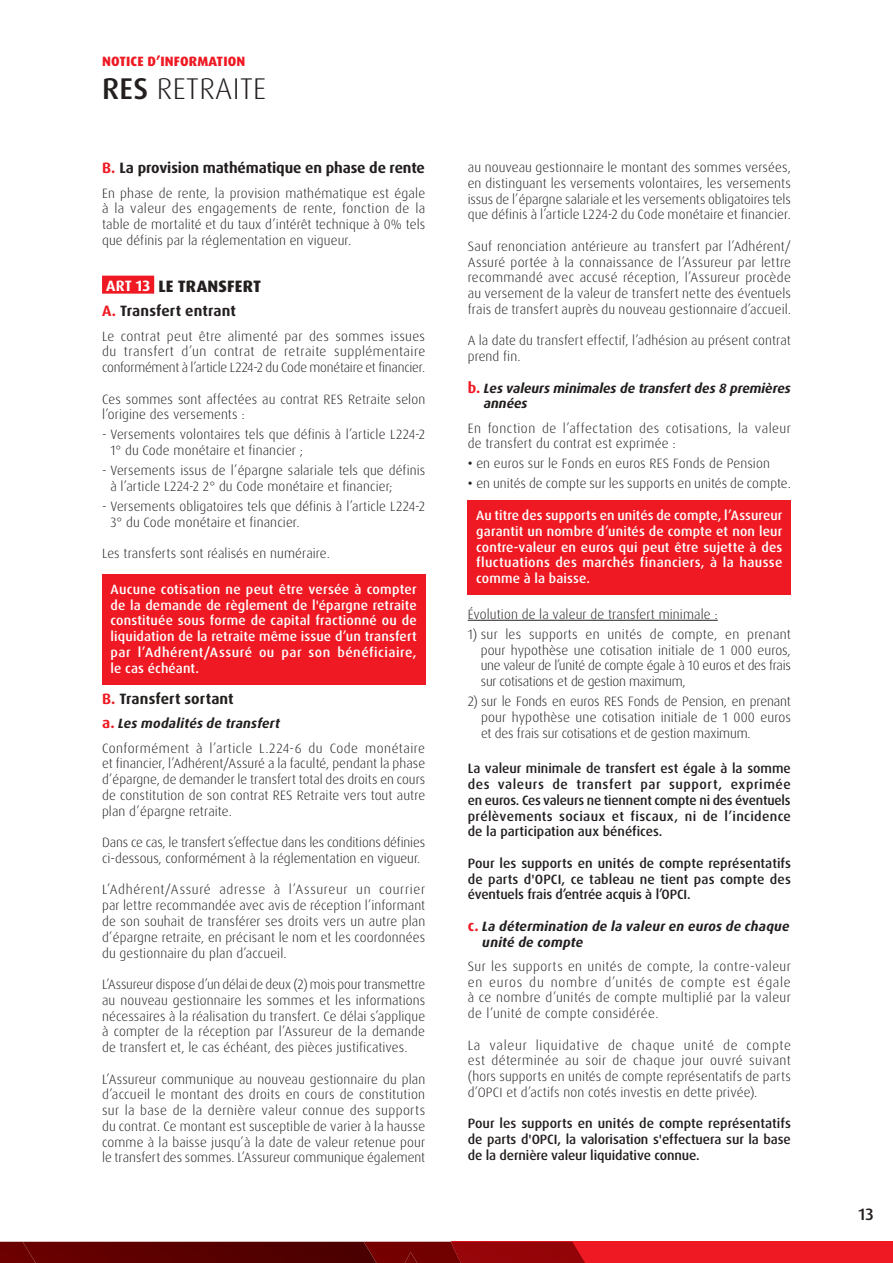
<style>
.page{position:relative;width:893px;height:1263px;background:#fff}
.page>*{position:absolute;margin:0;border:0;box-sizing:border-box;transform-origin:0 0}
.t1{font:300 30px "Dax OT";letter-spacing:.01em;color:#241f1f}
.t2{font:800 16.5px "Dax OT";letter-spacing:.005em;color:#241f1f}
.t3{font:500 16.5px "Dax OT";color:#241f1f}
.t4{font:700 15px "Dax OT";letter-spacing:-.005em;color:#241f1f}
.t5{font:300 13.5px/15.8px "Dax OT";letter-spacing:.005em;color:#241f1f;text-align:justify}
.t6{font:500 13.5px/15.8px "Dax OT";letter-spacing:-.005em;color:#241f1f;text-align:justify}
.t7{font:500 13.5px/15.8px "Dax OT";letter-spacing:.025em;color:#fff;text-align:justify}
.t8{font:italic 700 13.5px/15.8px "Dax OT";color:#241f1f}
.t9{font:300 13.5px/15.8px "Dax OT";letter-spacing:.025em;color:#241f1f}
.t10{font:300 13.5px/24.3px "Dax OT";letter-spacing:.035em;color:#241f1f}
.t11{font:800 13.5px "Dax OT";letter-spacing:.01em;color:#ef1923}
.s1{font-weight:500}
.s2{color:#ef1923}
.s3{font-weight:700;font-size:15px;color:#fff}
.s4{font-weight:700;font-size:15px;color:#ef1923}
.s5{font-weight:700;font-style:italic}
.s6{font-style:normal;font-size:15px;color:#ef1923}
</style>
<div class="page">
<svg style="left:121px;top:1242px;width:772px;height:21px;background:#a00b0f"></svg>
<div style="left:36px;top:1242px;width:85px;height:21px;background:#650000"></div>
<img style="left:0;top:1242px;width:36px;height:21px">
<div style="left:102px;top:276px;width:52px;height:18px;background:#ef1923"></div>
<div style="left:102px;top:574px;width:323px;height:110px;background:#ef1923"></div>
<div style="left:468px;top:500px;width:323px;height:94px;background:#ef1923"></div>
<hr style="left:468px;top:620px;width:250px;height:1px;background:#241f1f">
<p class="t11" style="left:102px;top:52px;width:145px">NOTICE D’INFORMATION</p>
<h1 class="t1" style="left:102px;top:70px;width:165px"><span class="s1">RES</span> RETRAITE</h1>
<p class="t4" style="left:102px;top:159px;width:324px"><span class="s2">B.</span> La provision mathématique en phase de rente</p>
<p class="t5" style="left:102px;top:185px;width:325px">En phase de rente, la provision mathématique est égale à la valeur des engagements de rente, fonction de la table de mortalité et du taux d’intérêt technique à 0% tels que définis par la réglementation en vigueur.</p>
<p class="t2" style="left:106px;top:276px;width:157px"><span class="s3">ART 13</span> LE TRANSFERT</p>
<p class="t4" style="left:102px;top:302px;width:135px"><span class="s2">A.</span> Transfert entrant</p>
<p class="t5" style="left:102px;top:328px;width:325px">Le contrat peut être alimenté par des sommes issues du transfert d’un contrat de retraite supplémentaire conformément à l’article L224-2 du Code monétaire et financier.</p>
<p class="t5" style="left:102px;top:391px;width:325px">Ces sommes sont affectées au contrat RES Retraite selon l’origine des versements :</p>
<p class="t5" style="left:110px;top:427px;width:316px;text-indent:-8px">- Versements volontaires tels que définis à l’article L224-2<br>1° du Code monétaire et financier ;</p>
<p class="t5" style="left:110px;top:463px;width:316px;text-indent:-8px">- Versements issus de l’épargne salariale tels que définis à l’article L224-2 2° du Code monétaire et financier;</p>
<p class="t5" style="left:110px;top:498px;width:316px;text-indent:-8px">- Versements obligatoires tels que définis à l’article L224-2<br>3° du Code monétaire et financier.</p>
<p class="t5" style="left:102px;top:546px;width:229px">Les transferts sont réalisés en numéraire.</p>
<p class="t7" style="left:111px;top:581px;width:308px">Aucune cotisation ne peut être versée à compter de la demande de règlement de l'épargne retraite constituée sous forme de capital fractionné ou de liquidation de la retraite même issue d’un transfert par l’Adhérent/Assuré ou par son bénéficiaire, le cas échéant.</p>
<p class="t4" style="left:102px;top:689px;width:133px"><span class="s2">B.</span> Transfert sortant</p>
<p class="t10" style="left:102px;top:712px;width:325px"><span class="s4">a.</span> <span class="s5">Les modalités de transfert<br></span>Conformément à l’article L.224-6 du Code monétaire</p>
<p class="t5" style="left:102px;top:756px;width:325px">et financier, l’Adhérent/Assuré a la faculté, pendant la phase d’épargne, de demander le transfert total des droits en cours de constitution de son contrat RES Retraite vers tout autre plan d’épargne retraite.</p>
<p class="t5" style="left:102px;top:835px;width:325px">Dans ce cas, le transfert s’effectue dans les conditions définies ci-dessous, conformément à la réglementation en vigueur.</p>
<p class="t5" style="left:102px;top:882px;width:325px">L’Adhérent/Assuré adresse à l’Assureur un courrier par lettre recommandée avec avis de réception l’informant de son souhait de transférer ses droits vers un autre plan d’épargne retraite, en précisant le nom et les coordonnées du gestionnaire du plan d’accueil.</p>
<p class="t5" style="left:102px;top:976px;width:325px">L’Assureur dispose d’un délai de deux (2) mois pour transmettre au nouveau gestionnaire les sommes et les informations nécessaires à la réalisation du transfert. Ce délai s’applique à compter de la réception par l’Assureur de la demande de transfert et, le cas échéant, des pièces justificatives.</p>
<p class="t5" style="left:102px;top:1071px;width:325px">L’Assureur communique au nouveau gestionnaire du plan d’accueil le montant des droits en cours de constitution sur la base de la dernière valeur connue des supports du contrat. Ce montant est susceptible de varier à la hausse comme à la baisse jusqu’à la date de valeur retenue pour le transfert des sommes. L’Assureur communique également</p>
<p class="t5" style="left:468px;top:160px;width:325px">au nouveau gestionnaire le montant des sommes versées, en distinguant les versements volontaires, les versements issus de l’épargne salariale et les versements obligatoires tels que définis à l’article L224-2 du Code monétaire et financier.</p>
<p class="t5" style="left:468px;top:239px;width:325px">Sauf renonciation antérieure au transfert par l’Adhérent/ Assuré portée à la connaissance de l’Assureur par lettre recommandé avec accusé réception, l’Assureur procède au versement de la valeur de transfert nette des éventuels frais de transfert auprès du nouveau gestionnaire d’accueil.</p>
<p class="t5" style="left:468px;top:333px;width:325px">A la date du transfert effectif, l’adhésion au présent contrat prend fin.</p>
<p class="t8" style="left:484px;top:380px;width:308px;text-indent:-16px"><span class="s6">b.</span> Les valeurs minimales de transfert des 8 premières années</p>
<p class="t9" style="left:468px;top:420px;width:325px">En fonction de l’affectation des cotisations, la valeur de transfert du contrat est exprimée :</p>
<p class="t5" style="left:468px;top:456px;width:304px"><span class="s1">•</span> en euros sur le Fonds en euros RES Fonds de Pension</p>
<p class="t5" style="left:468px;top:476px;width:325px"><span class="s1">•</span> en unités de compte sur les supports en unités de compte.</p>
<p class="t7" style="left:476px;top:508px;width:308px">Au titre des supports en unités de compte, l’Assureur garantit un nombre d’unités de compte et non leur contre-valeur en euros qui peut être sujette à des fluctuations des marchés financiers, à la hausse comme à la baisse.</p>
<p class="t5" style="left:468px;top:606px;width:251px">Évolution de la valeur de transfert minimale :</p>
<p class="t5" style="left:481px;top:626px;width:312px;text-indent:-13px">1) sur les supports en unités de compte, en prenant pour hypothèse une cotisation initiale de 1 000 euros, une valeur de l’unité de compte égale à 10 euros et des frais sur cotisations et de gestion maximum,</p>
<p class="t5" style="left:481px;top:694px;width:311px;text-indent:-13px">2) sur le Fonds en euros RES Fonds de Pension, en prenant pour hypothèse une cotisation initiale de 1 000 euros et des frais sur cotisations et de gestion maximum.</p>
<p class="t6" style="left:468px;top:761px;width:325px">La valeur minimale de transfert est égale à la somme des valeurs de transfert par support, exprimée en euros. Ces valeurs ne tiennent compte ni des éventuels prélèvements sociaux et fiscaux, ni de l’incidence de la participation aux bénéfices.</p>
<p class="t6" style="left:468px;top:855px;width:325px">Pour les supports en unités de compte représentatifs de parts d'OPCI, ce tableau ne tient pas compte des éventuels frais d’entrée acquis à l’OPCI.</p>
<p class="t8" style="left:482px;top:918px;width:309px;text-indent:-15px"><span class="s6">c.</span> La détermination de la valeur en euros de chaque unité de compte</p>
<p class="t5" style="left:468px;top:958px;width:325px">Sur les supports en unités de compte, la contre-valeur en euros du nombre d’unités de compte est égale à ce nombre d’unités de compte multiplié par la valeur de l’unité de compte considérée.</p>
<p class="t5" style="left:468px;top:1037px;width:325px">La valeur liquidative de chaque unité de compte est déterminée au soir de chaque jour ouvré suivant (hors supports en unités de compte représentatifs de parts d’OPCI et d’actifs non cotés investis en dette privée).</p>
<p class="t6" style="left:468px;top:1116px;width:325px">Pour les supports en unités de compte représentatifs de parts d'OPCI, la valorisation s'effectuera sur la base de la dernière valeur liquidative connue.</p>
<p class="t3" style="left:858px;top:1204px;width:17px">13</p>
</div>
